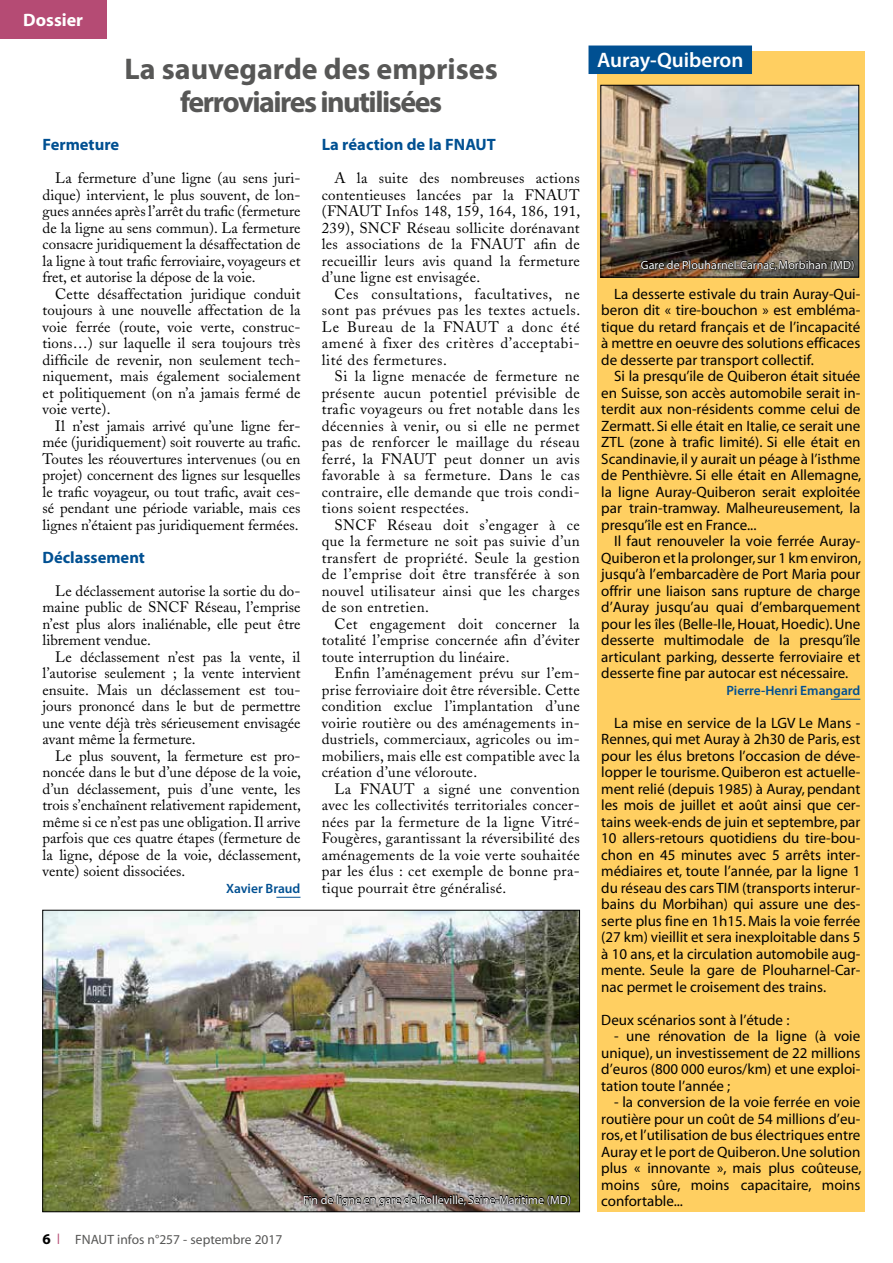
<style>
.page{position:relative;width:893px;height:1263px;background:#fff}
.page>*{position:absolute;margin:0;border:0;box-sizing:border-box;transform-origin:0 0}
.t1{font:700 30px/33px "Myriad Pro";letter-spacing:-.05em;color:#575756;text-align:center}
.t2{font:600 21px "Myriad Pro";color:#fff}
.t3{font:700 18px "Myriad";color:#fff}
.t4{font:700 16.5px "Myriad";color:#005092}
.t5{font:15px/16.5px "Adobe Caslon";letter-spacing:.02em;color:#000;text-align:justify}
.t6{font:15px/16.5px "Myriad";color:#000;text-align:justify}
.t7{font:700 15px "Myriad";color:#000}
.t8{font:600 13.5px "Myriad Pro";color:#005092}
.t9{font:13.5px "Myriad";color:#575756}
.t10{font:12px "Myriad";color:#fff}
</style>
<div class="page">
<svg style="left:276px;top:897px;width:24px;height:1px"></svg>
<div style="left:0;top:0;width:106px;height:38px;background:#b54b74"></div>
<div style="left:597px;top:51px;width:268px;height:1161px;background:#ffcf61"></div>
<div style="left:588px;top:46px;width:164px;height:28px;background:#005092"></div>
<svg style="left:831px;top:699px;width:29px;height:1px"></svg>
<img style="left:603px;top:87px;width:254px;height:188px">
<div style="left:601px;top:85px;width:258px;height:192px;border:1px solid #000"></div>
<img style="left:45px;top:912px;width:533px;height:298px">
<div style="left:43px;top:910px;width:537px;height:302px;border:1px solid #000"></div>
<img style="left:303px;top:1190px;width:268px;height:19px">
<svg style="left:641px;top:255px;width:214px;height:18px;background:#43382e"></svg>
<p class="t3" style="left:23px;top:10px;width:61px">Dossier</p>
<h1 class="t1" style="left:125px;top:51px;width:375px">La sauvegarde des emprises ferroviaires inutilisées</h1>
<p class="t4" style="left:43px;top:136px;width:78px">Fermeture</p>
<p class="t5" style="left:43px;top:170px;width:259px;text-indent:13px">La fermeture d’une ligne (au sens juri&shy;dique) intervient, le plus souvent, de lon&shy;gues années après l’arrêt du trafic (fermeture de la ligne au sens commun). La fermeture consacre juridiquement la désaffectation de la ligne à tout trafic ferroviaire, voyageurs et fret, et autorise la dépose de la voie.</p>
<p class="t5" style="left:43px;top:285px;width:259px;text-indent:13px">Cette désaffectation juridique conduit toujours à une nouvelle affectation de la voie ferrée (route, voie verte, construc&shy;tions…) sur laquelle il sera toujours très difficile de revenir, non seulement tech&shy;niquement, mais également socialement et politiquement (on n’a jamais fermé de voie verte).</p>
<p class="t5" style="left:43px;top:417px;width:260px;text-indent:13px">Il n’est jamais arrivé qu’une ligne fer&shy;mée (juridiquement) soit rouverte au trafic.<br>Toutes les réouvertures intervenues (ou en projet) concernent des lignes sur lesquelles le trafic voyageur, ou tout trafic, avait ces&shy;sé pendant une période variable, mais ces lignes n’étaient pas juridiquement fermées.</p>
<p class="t4" style="left:43px;top:548px;width:104px">Déclassement</p>
<p class="t5" style="left:43px;top:582px;width:259px;text-indent:13px">Le déclassement autorise la sortie du do&shy;maine public de SNCF Réseau, l’emprise n’est plus alors inaliénable, elle peut être librement vendue.</p>
<p class="t5" style="left:43px;top:648px;width:259px;text-indent:13px">Le déclassement n’est pas la vente, il l’autorise seulement ; la vente intervient ensuite. Mais un déclassement est tou&shy;jours prononcé dans le but de permettre une vente déjà très sérieusement envisagée avant même la fermeture.</p>
<p class="t5" style="left:43px;top:747px;width:260px;text-indent:13px">Le plus souvent, la fermeture est pro&shy;noncée dans le but d’une dépose de la voie, d’un déclassement, puis d’une vente, les trois s’enchaînent relativement rapidement, même si ce n’est pas une obligation. Il arrive parfois que ces quatre étapes (fermeture de la ligne, dépose de la voie, déclassement, vente) soient dissociées.</p>
<p class="t8" style="left:226px;top:879px;width:76px">Xavier Braud</p>
<p class="t4" style="left:322px;top:136px;width:176px">La réaction de la FNAUT</p>
<p class="t5" style="left:322px;top:170px;width:260px;text-indent:13px">A la suite des nombreuses actions contentieuses lancées par la FNAUT (FNAUT Infos 148, 159, 164, 186, 191, 239), SNCF Réseau sollicite dorénavant les associations de la FNAUT afin de recueillir leurs avis quand la fermeture d’une ligne est envisagée.</p>
<p class="t5" style="left:322px;top:285px;width:260px;text-indent:13px">Ces consultations, facultatives, ne sont pas prévues pas les textes actuels.<br>Le Bureau de la FNAUT a donc été amené à fixer des critères d’acceptabi&shy;lité des fermetures.</p>
<p class="t5" style="left:322px;top:368px;width:259px;text-indent:13px">Si la ligne menacée de fermeture ne présente aucun potentiel prévisible de trafic voyageurs ou fret notable dans les décennies à venir, ou si elle ne permet pas de renforcer le maillage du réseau ferré, la FNAUT peut donner un avis favorable à sa fermeture. Dans le cas contraire, elle demande que trois condi&shy;tions soient respectées.</p>
<p class="t5" style="left:322px;top:516px;width:259px;text-indent:13px">SNCF Réseau doit s’engager à ce que la fermeture ne soit pas suivie d’un transfert de propriété. Seule la gestion de l’emprise doit être transférée à son nouvel utilisateur ainsi que les charges de son entretien.</p>
<p class="t5" style="left:322px;top:615px;width:259px;text-indent:13px">Cet engagement doit concerner la totalité l’emprise concernée afin d’éviter toute interruption du linéaire.</p>
<p class="t5" style="left:322px;top:665px;width:259px;text-indent:13px">Enfin l’aménagement prévu sur l’em&shy;prise ferroviaire doit être réversible. Cette condition exclue l’implantation d’une voirie routière ou des aménagements in&shy;dustriels, commerciaux, agricoles ou im&shy;mobiliers, mais elle est compatible avec la création d’une véloroute.</p>
<p class="t5" style="left:322px;top:780px;width:259px;text-indent:13px">La FNAUT a signé une convention avec les collectivités territoriales concer&shy;nées par la fermeture de la ligne Vitré-Fougères, garantissant la réversibilité des aménagements de la voie verte souhaitée par les élus : cet exemple de bonne pra&shy;tique pourrait être généralisé.</p>
<p class="t7" style="left:43px;top:1231px;width:10px">6</p>
<p class="t9" style="left:75px;top:1232px;width:209px">FNAUT infos n°257 - septembre 2017</p>
<p class="t10" style="left:303px;top:1193px;width:269px">Fin de ligne en gare de Rolleville, Seine-Maritime (MD)</p>
<h2 class="t2" style="left:597px;top:46px;width:148px">Auray-Quiberon</h2>
<p class="t10" style="left:641px;top:259px;width:215px">Gare de Plouharnel-Carnac, Morbihan (MD)</p>
<p class="t6" style="left:601px;top:286px;width:261px;text-indent:13px">La desserte estivale du train Auray-Qui&shy;beron dit « tire-bouchon » est embléma&shy;tique du retard français et de l’incapacité à mettre en oeuvre des solutions efficaces de desserte par transport collectif.</p>
<p class="t6" style="left:601px;top:368px;width:262px;text-indent:13px">Si la presqu’ile de Quiberon était située en Suisse, son accès automobile serait in&shy;terdit aux non-résidents comme celui de Zermatt. Si elle était en Italie, ce serait une ZTL (zone à trafic limité). Si elle était en Scandinavie, il y aurait un péage à l’isthme de Penthièvre. Si elle était en Allemagne, la ligne Auray-Quiberon serait exploitée par train-tramway. Malheureusement, la presqu’île est en France...</p>
<p class="t6" style="left:601px;top:533px;width:262px;text-indent:13px">Il faut renouveler la voie ferrée Auray-Quiberon et la prolonger, sur 1 km environ, jusqu’à l’embarcadère de Port Maria pour offrir une liaison sans rupture de charge d’Auray jusqu’au quai d’embarquement pour les îles (Belle-Ile, Houat, Hoedic). Une desserte multimodale de la presqu’île articulant parking, desserte ferroviaire et desserte fine par autocar est nécessaire.</p>
<p class="t8" style="left:726px;top:681px;width:135px">Pierre-Henri Emangard</p>
<p class="t6" style="left:601px;top:715px;width:261px;text-indent:13px">La mise en service de la LGV Le Mans - Rennes, qui met Auray à 2h30 de Paris, est pour les élus bretons l’occasion de déve&shy;lopper le tourisme. Quiberon est actuelle&shy;ment relié (depuis 1985) à Auray, pendant les mois de juillet et août ainsi que cer&shy;tains week-ends de juin et septembre, par 10 allers-retours quotidiens du tire-bou&shy;chon en 45 minutes avec 5 arrêts inter&shy;médiaires et, toute l’année, par la ligne 1 du réseau des cars TIM (transports interur&shy;bains du Morbihan) qui assure une des&shy;serte plus fine en 1h15. Mais la voie ferrée (27 km) vieillit et sera inexploitable dans 5 à 10 ans, et la circulation automobile aug&shy;mente. Seule la gare de Plouharnel-Car&shy;nac permet le croisement des trains.</p>
<p class="t6" style="left:601px;top:1012px;width:190px">Deux scénarios sont à l’étude :</p>
<p class="t6" style="left:601px;top:1028px;width:261px;text-indent:13px">- une rénovation de la ligne (à voie unique), un investissement de 22 millions d’euros (800 000 euros/km) et une exploi&shy;tation toute l’année ;</p>
<p class="t6" style="left:601px;top:1094px;width:262px;text-indent:13px">- la conversion de la voie ferrée en voie routière pour un coût de 54 millions d’eu&shy;ros, et l’utilisation de bus électriques entre Auray et le port de Quiberon. Une solution plus « innovante », mais plus coûteuse, moins sûre, moins capacitaire, moins confortable...</p>
</div>
